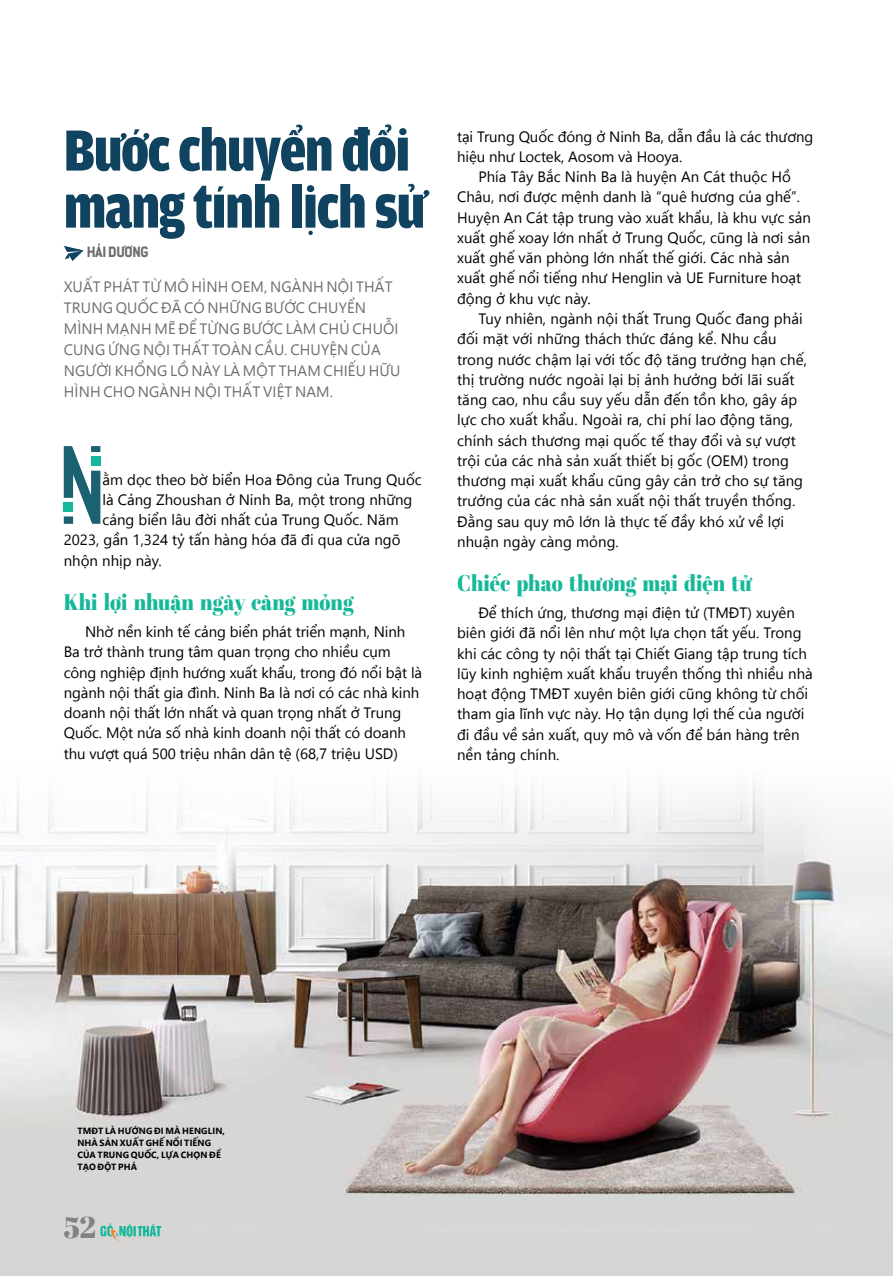
<style>
.page{position:relative;width:893px;height:1276px;background:#fff}
.page>*{position:absolute;margin:0;border:0;box-sizing:border-box;transform-origin:0 0}
.t1{font:900 61.5px/57px "Sgtt Amplitude Cond";letter-spacing:-.02em;color:#0f4360}
.t2{font:30px "SVN Abril Fatface";color:#808285}
.t3{font:22.5px "SVN Abril Fatface";color:#16b89a;scale:.9 1}
.t4{font:800 16.5px "LCB Conduit";letter-spacing:-.02em;color:#6d6e71;scale:.9 1}
.t5{font:15px/20.2px "SVN Segoe UI";color:#000}
.t6{font:15px/21px "SVN Segoe UI";letter-spacing:.01em;color:#6d6e71}
.t7{font:9px/12px "SVN Segoe UI Bold";letter-spacing:.01em;color:#000}
</style>
<div class="page">
<div style="left:0;top:766px;width:893px;height:510px;background:#d6d5d4"></div>
<img style="left:0;top:766px;width:893px;height:462px">
<svg style="left:100px;top:1223px;width:61px;height:17px"></svg>
<svg style="left:64px;top:246px;width:20px;height:15px"></svg>
<svg style="left:64px;top:446px;width:36px;height:78px"></svg>
<div style="left:91px;top:457px;width:9px;height:9px;background:#16b89a"></div>
<div style="left:64px;top:502px;width:9px;height:10px;background:#16b89a"></div>
<h1 class="t1" style="left:64px;top:122px;width:363px">Bước chuyển đổi mang tính lịch sử</h1>
<p class="t4" style="left:87px;top:242px;width:70px">Hải Dương</p>
<p class="t6" style="left:64px;top:275px;width:338px">Xuất phát từ mô hìn h OEM, ngàn h nội thất Trun g Quốc đã có n hữn g bước chuyển<br>mìn h mạn h mẽ để từng bước làm chủ chuỗi cung ứng nội thất toàn cầu. Chuyện của<br>n gười khổn g lồ này là một tham chiếu hữu hìn h cho ngàn h nội thất Việt Nam.</p>
<p class="t5" style="left:103px;top:468px;width:321px">ằm dọc theo bờ biển Hoa Đông của Trung Quốc</p>
<p class="t5" style="left:103px;top:488px;width:311px">là Cảng Zhoushan ở Ninh Ba, một trong những</p>
<p class="t5" style="left:103px;top:508px;width:298px">cảng biển lâu đời nhất của Trung Quốc. Năm</p>
<p class="t5" style="left:64px;top:529px;width:338px">2023, gần 1,324 tỷ tấn hàng hóa đã đi qua cửa ngõ</p>
<p class="t5" style="left:64px;top:549px;width:99px">nhộn nhịp này.</p>
<h3 class="t3" style="left:64px;top:585px;width:323px">Khi lợi nhuận ngày càng mỏng</h3>
<p class="t5" style="left:64px;top:620px;width:360px;text-indent:21px">Nhờ nền kinh tế cảng biển phát triển mạnh, Ninh Ba trở thành trung tâm quan trọng cho nhiều cụm công nghiệp định hướng xuất khẩu, trong đó nổi bật là ngành nội thất gia đình. Ninh Ba là nơi có các nhà kinh doanh nội thất lớn nhất và quan trọng nhất ở Trung Quốc. Một nửa số nhà kinh doanh nội thất có doanh thu vượt quá 500 triệu nhân dân tệ (68,7 triệu US D)</p>
<p class="t5" style="left:457px;top:125px;width:358px">tại Trung Quốc đóng ở Ninh Ba, dẫn đầu là các thương</p>
<p class="t5" style="left:457px;top:145px;width:227px">hiệu như Loctek, Aosom và H ooya.</p>
<p class="t5" style="left:478px;top:166px;width:314px">Phía Tây Bắc Ninh Ba là huyện An Cát thuộc Hồ</p>
<p class="t5" style="left:457px;top:186px;width:344px">Châu, nơi được mệnh danh là “quê hương của ghế”.</p>
<p class="t5" style="left:457px;top:206px;width:355px">H uyện An Cát tập trung vào xuất khẩu, là khu vực sản</p>
<p class="t5" style="left:457px;top:226px;width:354px">xuất ghế xoay lớn nhất ở Trung Quốc, cũng là nơi sản</p>
<p class="t5" style="left:457px;top:247px;width:334px">xuất ghế văn phòng lớn nhất thế giới. Các nhà sản</p>
<p class="t5" style="left:457px;top:267px;width:346px">xuất ghế nổi tiếng như Henglin và U E Furniture hoạt</p>
<p class="t5" style="left:457px;top:287px;width:135px">động ở khu vực này.</p>
<p class="t5" style="left:478px;top:307px;width:326px">Tuy nhiên, ngành nội thất Trung Quốc đang phải</p>
<p class="t5" style="left:457px;top:328px;width:321px">đối mặt với những thách thức đáng kể. Nhu cầu</p>
<p class="t5" style="left:457px;top:348px;width:351px">trong nước chậm lại với tốc độ tăng trưởng hạn chế,</p>
<p class="t5" style="left:457px;top:368px;width:339px">thị trường nước ngoài lại bị ảnh hưởng bởi lãi suất</p>
<p class="t5" style="left:457px;top:388px;width:342px">tăng cao, nhu cầu suy yếu dẫn đến tồn kho, gây áp</p>
<p class="t5" style="left:457px;top:409px;width:337px">lực cho xuất khẩu. Ngoài ra, chi phí lao động tăng,</p>
<p class="t5" style="left:457px;top:429px;width:340px">chính sách thương mại quốc tế thay đổi và sự vượt</p>
<p class="t5" style="left:457px;top:449px;width:333px">trội của các nhà sản xuất thiết bị gốc (OEM) trong</p>
<p class="t5" style="left:457px;top:469px;width:347px">thương mại xuất khẩu cũng gây cản trở cho sự tăng</p>
<p class="t5" style="left:457px;top:490px;width:340px">trưởng của các nhà sản xuất nội thất truyền thống.</p>
<p class="t5" style="left:457px;top:510px;width:329px">Đằng sau quy mô lớn là thực tế đầy khó xử về lợi</p>
<p class="t5" style="left:457px;top:530px;width:163px">nhuận ngày càng mỏng.</p>
<h3 class="t3" style="left:457px;top:566px;width:330px">Chiếc phao thương mại điện tử</h3>
<p class="t5" style="left:457px;top:602px;width:357px;text-indent:21px">Để thích ứng, thương mại điện tử (TMĐT) xuyên biên giới đã nổi lên như một lựa chọn tất yếu. Trong khi các công ty nội thất tại Chiết Giang tập trung tích lũy kinh nghiệm xuất khẩu truyền thống thì nhiều nhà hoạt động TMĐT xuyên biên giới cũng không từ chối tham gia lĩnh vực này. Họ tận dụng lợi thế của người đi đầu về sản xuất, quy mô và vốn để bán hàng trên nền tảng chính.</p>
<p class="t7" style="left:77px;top:1124px;width:149px">TMĐT LÀ HƯỚNG ĐI MÀ H ENGLIN,<br>NHÀ SẢN XUẤT GHẾ NỔI TIẾNG<br>CỦA TRUNG QUỐC, LỰA CHỌN ĐỂ<br>TẠO ĐỘT PHÁ</p>
<h2 class="t2" style="left:64px;top:1204px;width:34px">52</h2>
</div>
